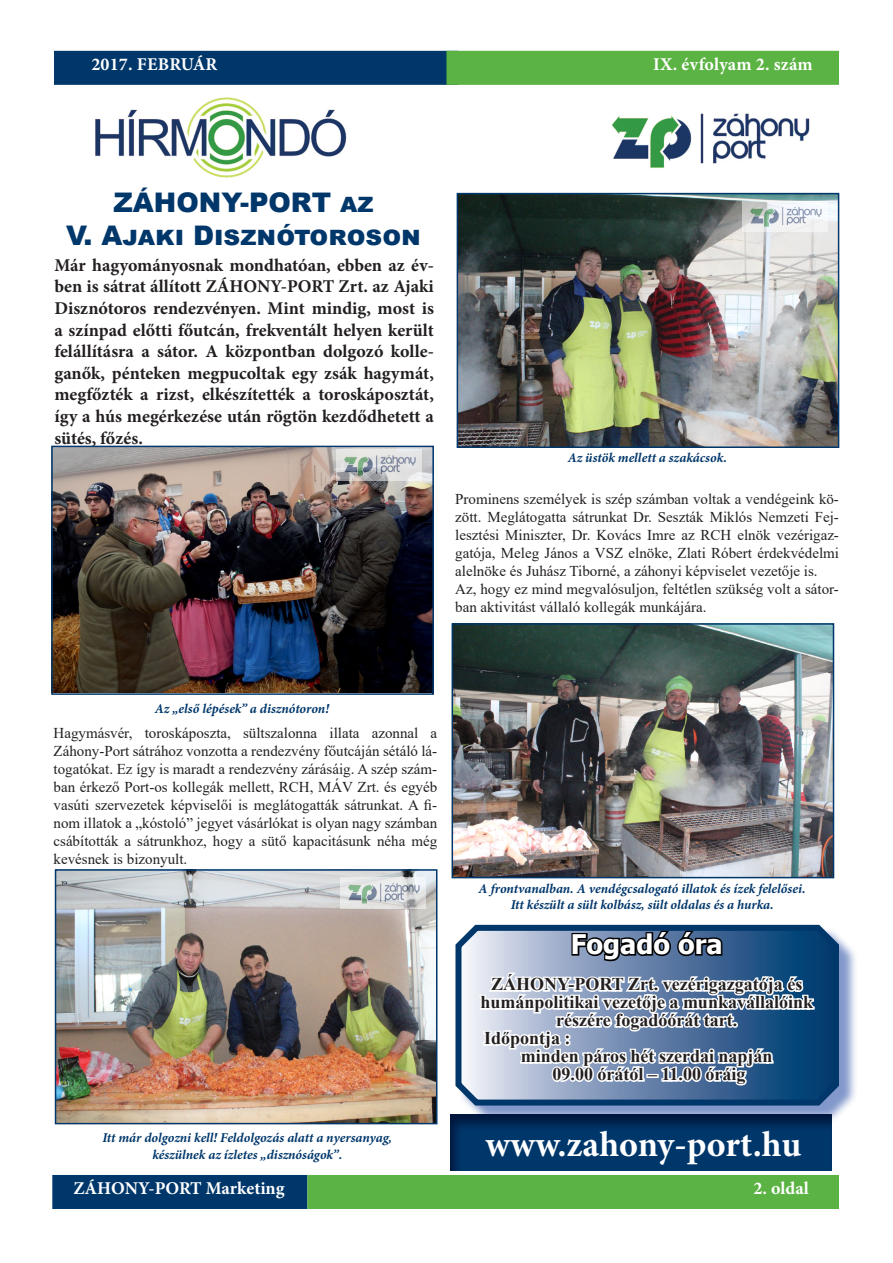
<style>
.page{position:relative;width:893px;height:1263px;background:#fff}
.page>*{position:absolute;margin:0;border:0;box-sizing:border-box;transform-origin:0 0}
.t1{font:700 36px "Minion Pro";color:#fff}
.t2{font:900 27px "Arial";color:#00376b}
.t3{font:700 27px "Tahoma";color:#fff}
.t4{font:700 18px/21.6px "Minion Pro";color:#231f20;text-align:justify}
.t5{font:700 18px "Times New Roman";color:#231f20}
.t6{font:700 18px "Minion Pro";letter-spacing:.005em;color:#fff}
.t7{font:15px/18px "Times New Roman";color:#231f20;text-align:justify}
.t8{font:italic 700 13.5px "Minion Pro";color:#00376b}
</style>
<div class="page">
<div style="left:54px;top:51px;width:404px;height:34px;background:#00376b;border:2px solid #00376b"></div>
<div style="left:446px;top:51px;width:393px;height:34px;background:#5bb343;border:2px solid #5bb343"></div>
<img style="left:95px;top:98px;width:252px;height:80px">
<img style="left:612px;top:113px;width:198px;height:55px">
<div style="left:52px;top:1175px;width:255px;height:34px;background:#00376b"></div>
<div style="left:307px;top:1175px;width:532px;height:34px;background:#5bb343"></div>
<div style="left:458px;top:927px;width:400px;height:197px;background:#5976ba;opacity:.75"></div>
<svg style="left:455px;top:924px;width:387px;height:183px"></svg>
<div style="left:450px;top:1111px;width:414px;height:60px;background:#00376b;opacity:.75"></div>
<img style="left:54px;top:449px;width:377px;height:243px">
<div style="left:51px;top:446px;width:383px;height:249px;border:2px solid #00376b"></div>
<img style="left:337px;top:450px;width:85px;height:30px">
<img style="left:58px;top:872px;width:376px;height:249px">
<div style="left:55px;top:869px;width:382px;height:255px;border:2px solid #00376b"></div>
<img style="left:340px;top:877px;width:85px;height:31px">
<img style="left:460px;top:196px;width:376px;height:249px">
<div style="left:457px;top:193px;width:382px;height:255px;border:2px solid #00376b"></div>
<img style="left:742px;top:201px;width:85px;height:31px">
<img style="left:455px;top:626px;width:376px;height:249px">
<div style="left:452px;top:623px;width:382px;height:255px;border:2px solid #00376b"></div>
<p class="t6" style="left:91px;top:51px;width:127px">2017. FEBRUÁR</p>
<p class="t6" style="left:653px;top:52px;width:161px">IX. évfolyam 2. szám</p>
<p class="t2" style="left:113px;top:183px;width:262px">ZÁHONY-PORT az</p>
<p class="t2" style="left:66px;top:215px;width:356px">V. Ajaki Disznótoroson</p>
<p class="t4" style="left:54px;top:254px;width:381px">Már hagyományosnak mondhatóan, ebben az év&shy;ben is sátrat állított ZÁHONY-PORT Zrt. az Ajaki Disznótoros rendezvényen. Mint mindig, most is a színpad előtti főutcán, frekventált helyen került felállításra a sátor. A központban dolgozó kolle&shy;ganők, pénteken megpucoltak egy zsák hagymát, megfőzték a rizst, elkészítették a toroskáposztát, így a hús megérkezése után rögtön kezdődhetett a sütés, főzés.</p>
<p class="t8" style="left:568px;top:448px;width:161px">Az üstök mellett a szakácsok.</p>
<p class="t7" style="left:455px;top:490px;width:385px">Prominens személyek is szép számban voltak a vendégeink kö&shy;zött. Meglátogatta sátrunkat Dr. Seszták Miklós Nemzeti Fej&shy;lesztési Miniszter, Dr. Kovács Imre az RCH elnök vezérigaz&shy;gatója, Meleg János a VSZ elnöke, Zlati Róbert érdekvédelmi alelnöke és Juhász Tiborné, a záhonyi képviselet vezetője is.</p>
<p class="t7" style="left:455px;top:580px;width:385px">Az, hogy ez mind megvalósuljon, feltétlen szükség volt a sátor&shy;ban aktivitást vállaló kollegák munkájára.</p>
<p class="t8" style="left:155px;top:699px;width:176px">Az „első lépések” a disznótoron!</p>
<p class="t7" style="left:54px;top:724px;width:385px">Hagymásvér, toroskáposzta, sültszalonna illata azonnal a Záhony-Port sátrához vonzotta a rendezvény főutcáján sétáló lá&shy;togatókat. Ez így is maradt a rendezvény zárásáig. A szép szám&shy;ban érkező Port-os kollegák mellett, RCH, MÁV Zrt. és egyéb vasúti szervezetek képviselői is meglátogatták sátrunkat. A fi&shy;nom illatok a „kóstoló” jegyet vásárlókat is olyan nagy számban csábították a sátrunkhoz, hogy a sütő kapacitásunk néha még kevésnek is bizonyult.</p>
<p class="t8" style="left:102px;top:1128px;width:291px">Itt már dolgozni kell! Feldolgozás alatt a nyersanyag,</p>
<p class="t8" style="left:152px;top:1145px;width:191px">készülnek az ízletes „disznóságok”.</p>
<p class="t8" style="left:479px;top:879px;width:329px">A frontvanalban. A vendégcsalogató illatok és ízek felelősei.</p>
<p class="t8" style="left:511px;top:895px;width:265px">Itt készült a sült kolbász, sült oldalas és a hurka.</p>
<h2 class="t3" style="left:571px;top:925px;width:153px">Fogadó óra</h2>
<p class="t5" style="left:491px;top:971px;width:313px">ZÁHONY-PORT Zrt. vezérigazgatója és</p>
<p class="t5" style="left:480px;top:989px;width:334px">humánpolitikai vezetője a munkavállalóink</p>
<p class="t5" style="left:556px;top:1007px;width:183px">részére fogadóórát tart.</p>
<p class="t5" style="left:484px;top:1025px;width:88px">Időpontja :</p>
<p class="t5" style="left:521px;top:1043px;width:253px">minden páros hét szerdai napján</p>
<p class="t5" style="left:552px;top:1061px;width:194px">09.00 órától – 11.00 óráig</p>
<h1 class="t1" style="left:486px;top:1119px;width:317px">www.zahony-port.hu</h1>
<p class="t6" style="left:73px;top:1176px;width:213px">ZÁHONY-PORT Marketing</p>
<p class="t6" style="left:753px;top:1175px;width:57px">2. oldal</p>
</div>
